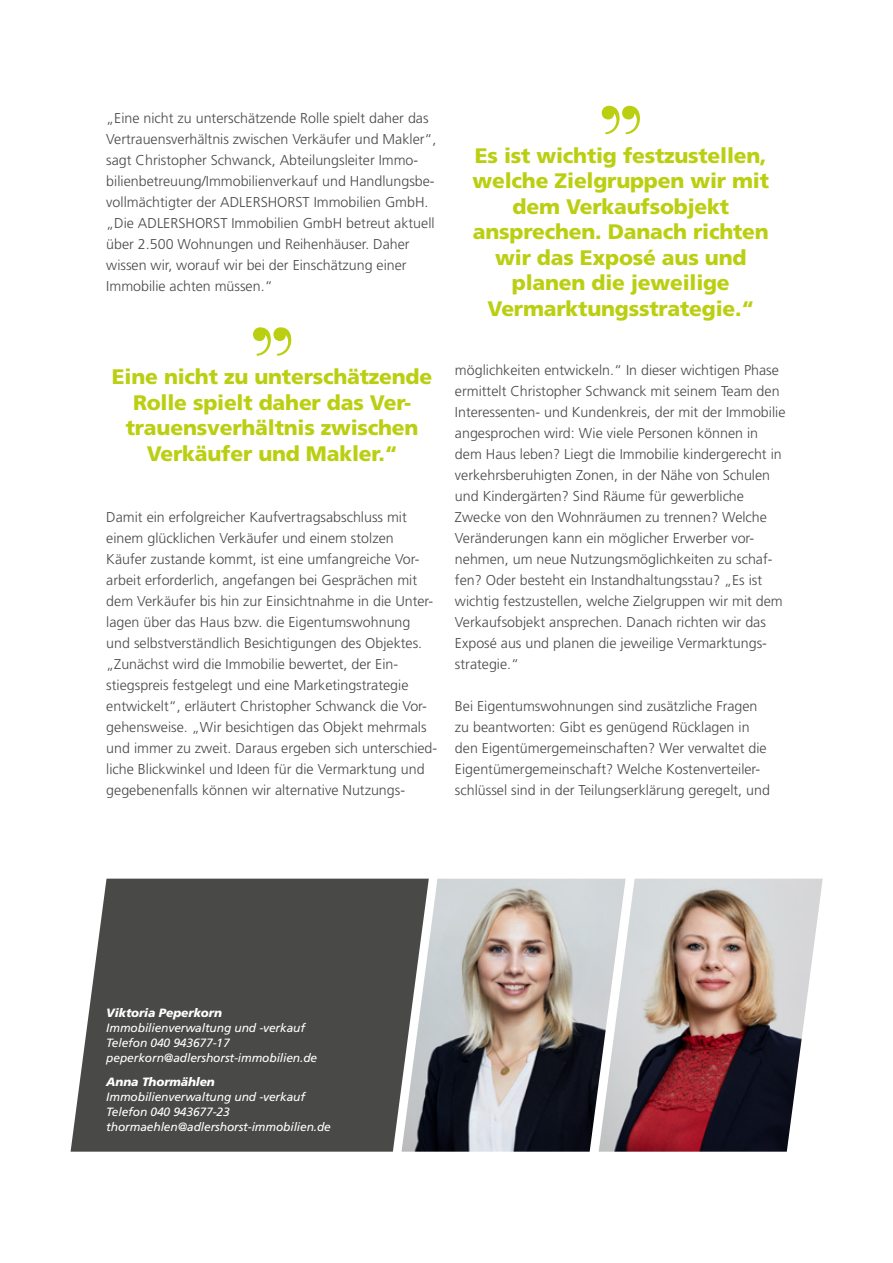
<style>
.page{position:relative;width:893px;height:1263px;background:#fff}
.page>*{position:absolute;margin:0;border:0;box-sizing:border-box;transform-origin:0 0}
.t1{font:900 21px/25.5px "Frutiger LT Std";letter-spacing:-.01em;color:#bbcf12;text-align:center}
.t2{font:300 14.25px/21px "Frutiger LT Std";color:#494948}
.t3{font:italic 12px/15px "Frutiger LT Std";letter-spacing:-.01em;color:#fff}
.t4{font:italic 900 12px "Frutiger LT Std";letter-spacing:-.01em;color:#fff}
</style>
<div class="page">
<div style="left:71px;top:879px;width:331px;height:273px;background:#494948"></div>
<img style="left:402px;top:879px;width:197px;height:273px">
<img style="left:599px;top:879px;width:224px;height:273px">
<svg style="left:253px;top:327px;width:38px;height:29px"></svg>
<svg style="left:602px;top:106px;width:38px;height:28px"></svg>
<p class="t2" style="left:106px;top:107px;width:332px">„Eine nicht zu unterschätzende Rolle spielt daher das Vertrauensverhältnis zwischen Verkäufer und Makler“, sagt Christopher Schwanck, Abteilungsleiter Immo&shy;bilienbetreuung/Immobilienverkauf und Handlungsbe&shy;vollmächtigter der ADLERSHORST Immobilien GmbH. „Die ADLERSHORST Immobilien GmbH betreut aktuell über 2.500 Wohnungen und Reihenhäuser. Daher wissen wir, worauf wir bei der Einschätzung einer Immobilie achten müssen.“</p>
<h1 class="t1" style="left:112px;top:364px;width:322px">Eine nicht zu unterschätzende<br>Rolle spielt daher das Ver&shy;trauensverhältnis zwischen<br>Verkäufer und Makler.“</h1>
<p class="t2" style="left:106px;top:506px;width:332px">Damit ein erfolgreicher Kaufvertragsabschluss mit einem glücklichen Verkäufer und einem stolzen Käufer zustande kommt, ist eine umfangreiche Vor&shy;arbeit erforderlich, angefangen bei Gesprächen mit dem Verkäufer bis hin zur Einsichtnahme in die Unter&shy;lagen über das Haus bzw. die Eigentumswohnung und selbstverständlich Besichtigungen des Objektes. „Zunächst wird die Immobilie bewertet, der Ein&shy;stiegspreis festgelegt und eine Marketingstrategie entwickelt“, erläutert Christopher Schwanck die Vor&shy;gehensweise. „Wir besichtigen das Objekt mehrmals und immer zu zweit. Daraus ergeben sich unterschied&shy;liche Blickwinkel und Ideen für die Vermarktung und gegebenenfalls können wir alternative Nutzungs-</p>
<h1 class="t1" style="left:473px;top:143px;width:298px">Es ist wichtig festzustellen, welche Zielgruppen wir mit dem Verkaufsobjekt ansprechen. Danach richten wir das Exposé aus und planen die jeweilige<br>Vermarktungsstrategie.“</h1>
<p class="t2" style="left:455px;top:359px;width:332px">möglichkeiten entwickeln.“ In dieser wichtigen Phase ermittelt Christopher Schwanck mit seinem Team den Interessenten- und Kundenkreis, der mit der Immobilie angesprochen wird: Wie viele Personen können in dem Haus leben? Liegt die Immobilie kindergerecht in verkehrsberuhigten Zonen, in der Nähe von Schulen und Kindergärten? Sind Räume für gewerbliche Zwecke von den Wohnräumen zu trennen? Welche Veränderungen kann ein möglicher Erwerber vor&shy;nehmen, um neue Nutzungsmöglichkeiten zu schaf&shy;fen? Oder besteht ein Instandhaltungsstau? „Es ist wichtig festzustellen, welche Zielgruppen wir mit dem Verkaufsobjekt ansprechen. Danach richten wir das Exposé aus und planen die jeweilige Vermarktungs&shy;strategie.“</p>
<p class="t2" style="left:455px;top:695px;width:316px">Bei Eigentumswohnungen sind zusätzliche Fragen zu beantworten: Gibt es genügend Rücklagen in den Eigentümergemeinschaften? Wer verwaltet die Eigentümergemeinschaft? Welche Kostenverteiler&shy;schlüssel sind in der Teilungserklärung geregelt, und</p>
<p class="t4" style="left:106px;top:1006px;width:117px">Viktoria Peperkorn</p>
<p class="t3" style="left:106px;top:1020px;width:212px">Immobilienverwaltung und -verkauf<br>Telefon 040 943677-17 peperkorn@adlershorst-immobilien.de</p>
<p class="t4" style="left:106px;top:1074px;width:110px">Anna Thormählen</p>
<p class="t3" style="left:106px;top:1089px;width:226px">Immobilienverwaltung und -verkauf<br>Telefon 040 943677-23 thormaehlen@adlershorst-immobilien.de</p>
</div>
